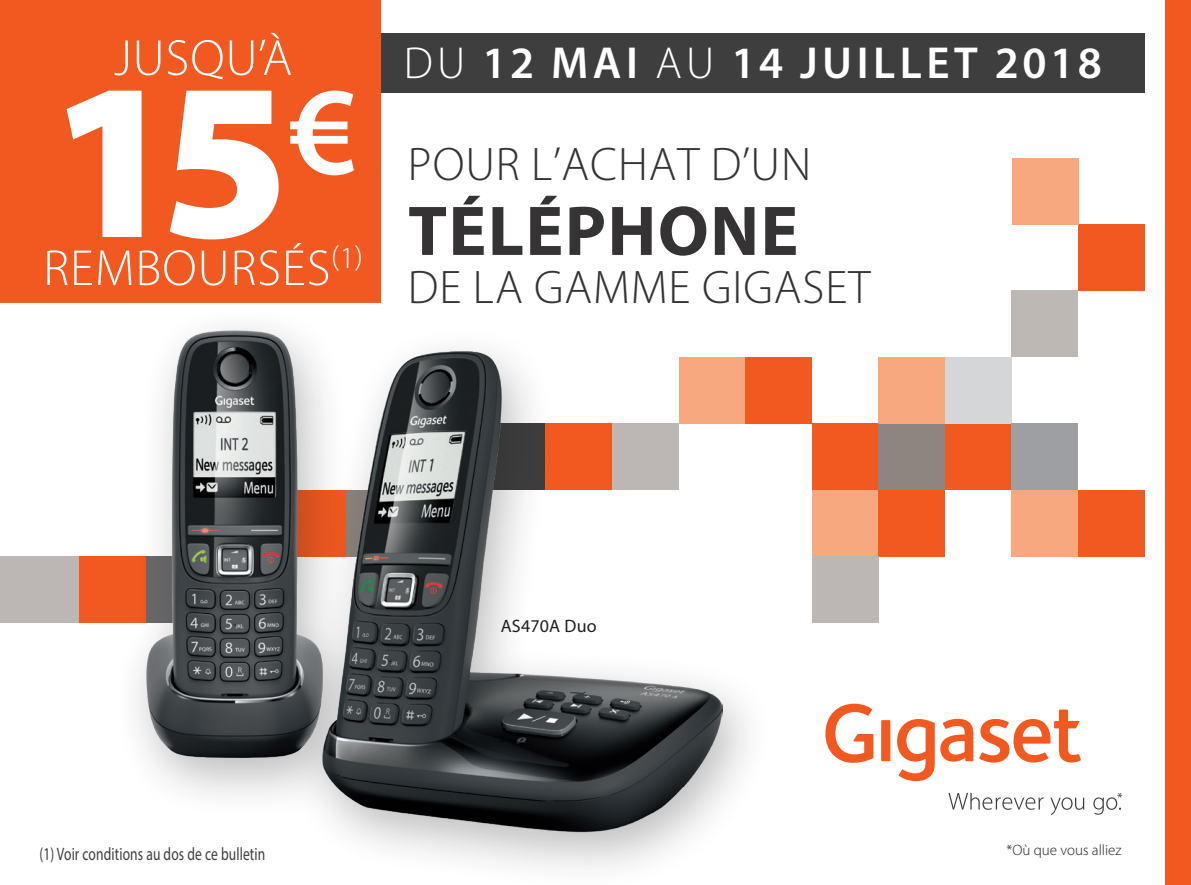
<style>
.page{position:relative;width:1191px;height:885px;background:#fff}
.page>*{position:absolute;margin:0;border:0;box-sizing:border-box;transform-origin:0 0}
.t1{font:900 225px "Myriad Pro";color:#fff}
.t2{font:700 71.1px "Myriad Pro";letter-spacing:.02em;color:#363334}
.t3{font:300 51px "Myriad Pro";letter-spacing:.02em;color:#fff}
.t4{font:300 47.4px "Myriad Pro";letter-spacing:.02em;color:#363334}
.t5{font:600 45px "Myriad Pro";letter-spacing:.1em;color:#fff}
.t6{font:18px "Myriad Pro";letter-spacing:.01em;color:#3e3e3f;scale:.75 1}
.t7{font:18px "Myriad Pro";letter-spacing:.01em;color:#231f20}
.t8{font:300 15px "Myriad Pro";color:#231f20}
.s1{font-weight:300}
</style>
<div class="page">
<div style="left:0;top:556px;width:80px;height:67px;background:#bcb7b4"></div>
<div style="left:812px;top:490px;width:66px;height:66px;background:#f8a87e"></div>
<div style="left:745px;top:356px;width:67px;height:67px;background:#f15921"></div>
<div style="left:812px;top:423px;width:66px;height:67px;background:#f15921"></div>
<div style="left:80px;top:556px;width:66px;height:67px;background:#f15921"></div>
<div style="left:878px;top:490px;width:67px;height:66px;background:#f15921"></div>
<div style="left:812px;top:556px;width:66px;height:67px;background:#bcb7b4"></div>
<div style="left:878px;top:423px;width:67px;height:67px;background:#8d8680"></div>
<div style="left:878px;top:356px;width:67px;height:67px;background:#f8a87e"></div>
<div style="left:945px;top:423px;width:66px;height:67px;background:#f15921"></div>
<div style="left:1011px;top:490px;width:67px;height:66px;background:#f8a87e"></div>
<div style="left:945px;top:356px;width:66px;height:67px;background:#d5d6d8"></div>
<div style="left:1011px;top:423px;width:67px;height:67px;background:#9d9fa2"></div>
<div style="left:1011px;top:290px;width:67px;height:66px;background:#beb8b4"></div>
<div style="left:1078px;top:224px;width:66px;height:66px;background:#f15921"></div>
<div style="left:1012px;top:158px;width:66px;height:66px;background:#f8a87e"></div>
<div style="left:1078px;top:490px;width:66px;height:66px;background:#f15921"></div>
<svg style="left:825px;top:703px;width:256px;height:78px"></svg>
<svg style="left:948px;top:792px;width:95px;height:17px"></svg>
<svg style="left:1050px;top:797px;width:34px;height:17px"></svg>
<svg style="left:1093px;top:793px;width:29px;height:21px"></svg>
<div style="left:1165px;top:0;width:26px;height:884px;background:#f15921"></div>
<div style="left:0;top:34px;width:1144px;height:59px;background:#3e3e3f"></div>
<div style="left:0;top:0;width:381px;height:303px;background:#f15921"></div>
<div style="left:112px;top:304px;width:663px;height:580px;background:#231f20;opacity:.3"></div>
<img style="left:146px;top:330px;width:576px;height:513px">
<h3 class="t3" style="left:114px;top:30px;width:180px">JUSQU’À</h3>
<h1 class="t1" style="left:49px;top:33px;width:309px">15<sup>€</sup></h1>
<h3 class="t3" style="left:43px;top:240px;width:321px">REMBOURSÉS<sup>(1)</sup></h3>
<h3 class="t5" style="left:404px;top:38px;width:700px"><span class="s1">DU</span> 12 MAI <span class="s1">AU</span> 14 JUILLET 2018</h3>
<h3 class="t4" style="left:408px;top:138px;width:405px">POUR L’ACHAT D’UN</h3>
<h2 class="t2" style="left:408px;top:184px;width:392px">TÉLÉPHONE</h2>
<h3 class="t4" style="left:408px;top:261px;width:464px">DE LA GAMME GIGASET</h3>
<p class="t6" style="left:39px;top:843px;width:303px">(1) Voir conditions au dos de ce bulletin</p>
<p class="t7" style="left:501px;top:614px;width:97px">AS470A Duo</p>
<p class="t8" style="left:1006px;top:841px;width:116px">*Où que vous alliez</p>
</div>
